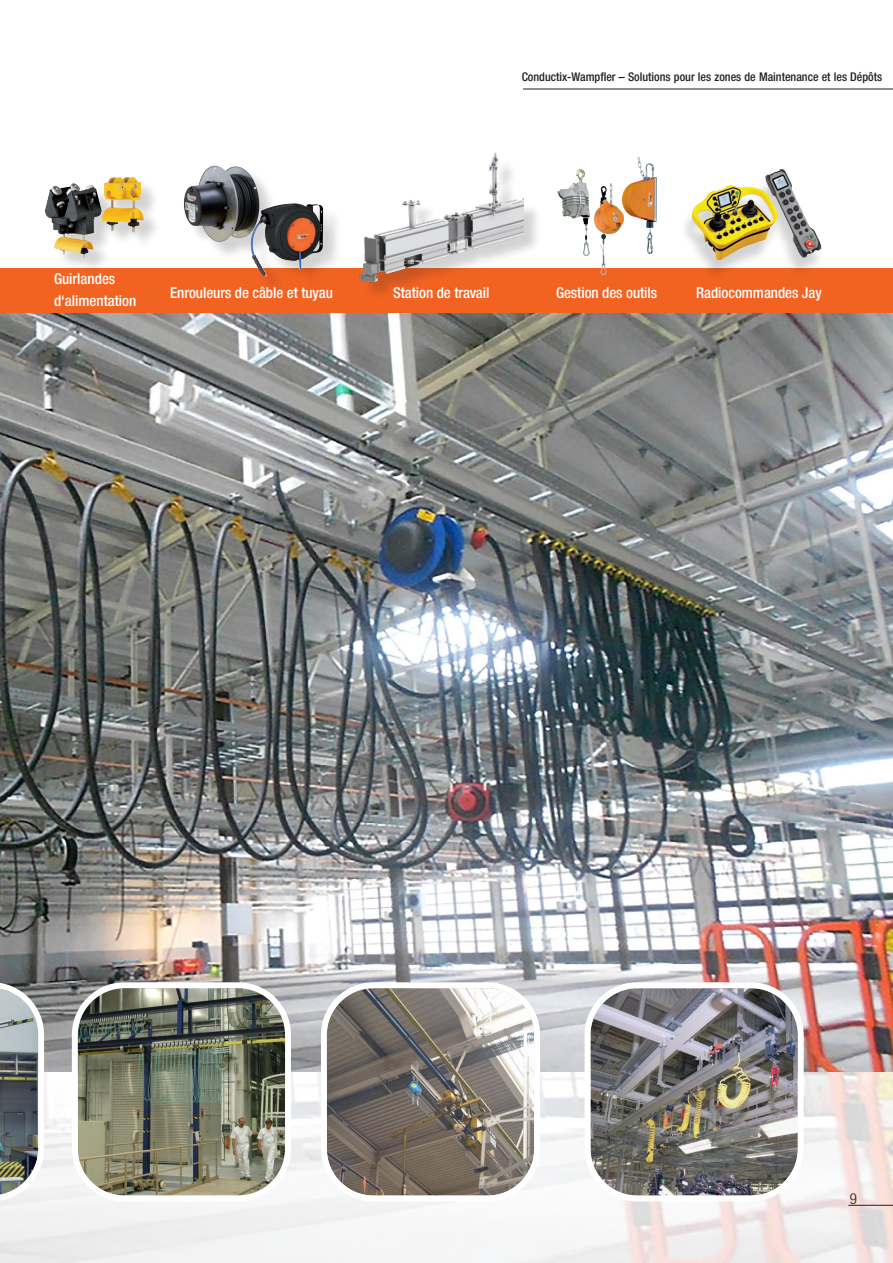
<style>
.page{position:relative;width:893px;height:1263px;background:#fff}
.page>*{position:absolute;margin:0;border:0;box-sizing:border-box;transform-origin:0 0}
.body{font:500 condensed 15px/21.6px "Helvetica Neue LT";letter-spacing:-.005em;color:#fff}
.t1{font:300 condensed 15px "Helvetica Neue LT";color:#231f20}
.t2{font:500 condensed 12px "Helvetica Neue LT";color:#231f20}
</style>
<div class="page">
<hr style="left:523px;top:89px;width:370px;height:1px;background:#231f20">
<img style="left:0;top:1071px;width:893px;height:192px">
<img style="left:0;top:313px;width:893px;height:758px">
<img style="left:78px;top:988px;width:207px;height:207px">
<div style="left:72px;top:982px;width:219px;height:219px;border:6px solid #fff;border-radius:50px"></div>
<img style="left:327px;top:988px;width:207px;height:207px">
<div style="left:321px;top:982px;width:219px;height:219px;border:6px solid #fff;border-radius:50px"></div>
<img style="left:590px;top:988px;width:208px;height:207px">
<div style="left:585px;top:982px;width:219px;height:219px;border:6px solid #fff;border-radius:50px"></div>
<svg style="left:0;top:982px;width:44px;height:219px"></svg>
<div style="left:0;top:268px;width:893px;height:45px;background:#f26221"></div>
<div style="left:363px;top:157px;width:179px;height:143px;background:#231f20;opacity:.2"></div>
<img style="left:359px;top:152px;width:164px;height:137px">
<img style="left:624px;top:157px;width:32px;height:97px">
<img style="left:594px;top:184px;width:30px;height:90px">
<img style="left:557px;top:169px;width:32px;height:86px">
<div style="left:752px;top:175px;width:72px;height:103px;background:#231f20;opacity:.2"></div>
<img style="left:758px;top:169px;width:66px;height:91px">
<div style="left:679px;top:192px;width:102px;height:89px;background:#231f20;opacity:.2"></div>
<img style="left:692px;top:186px;width:86px;height:74px">
<div style="left:47px;top:186px;width:73px;height:90px;background:#231f20;opacity:.2"></div>
<img style="left:45px;top:183px;width:57px;height:75px">
<div style="left:104px;top:179px;width:58px;height:71px;background:#231f20;opacity:.2"></div>
<img style="left:102px;top:177px;width:42px;height:56px">
<div style="left:186px;top:168px;width:156px;height:127px;background:#231f20;opacity:.2"></div>
<img style="left:184px;top:166px;width:75px;height:76px">
<img style="left:249px;top:203px;width:74px;height:74px">
<hr style="left:848px;top:1205px;width:45px;height:1px;background:#231f20">
<p class="t2" style="left:522px;top:69px;width:362px">Conductix-Wampfler – Solutions pour les zones de Maintenance et les Dépôts</p>
<p class="body" style="left:54px;top:268px;width:84px">Guirlandes d‘alimentation</p>
<p class="body" style="left:170px;top:282px;width:165px">Enrouleurs de câble et tuyau</p>
<p class="body" style="left:393px;top:282px;width:98px">Station de travail</p>
<p class="body" style="left:556px;top:282px;width:103px">Gestion des outils</p>
<p class="body" style="left:696px;top:282px;width:127px">Radiocommandes Jay</p>
<p class="t1" style="left:850px;top:1190px;width:9px">9</p>
</div>
